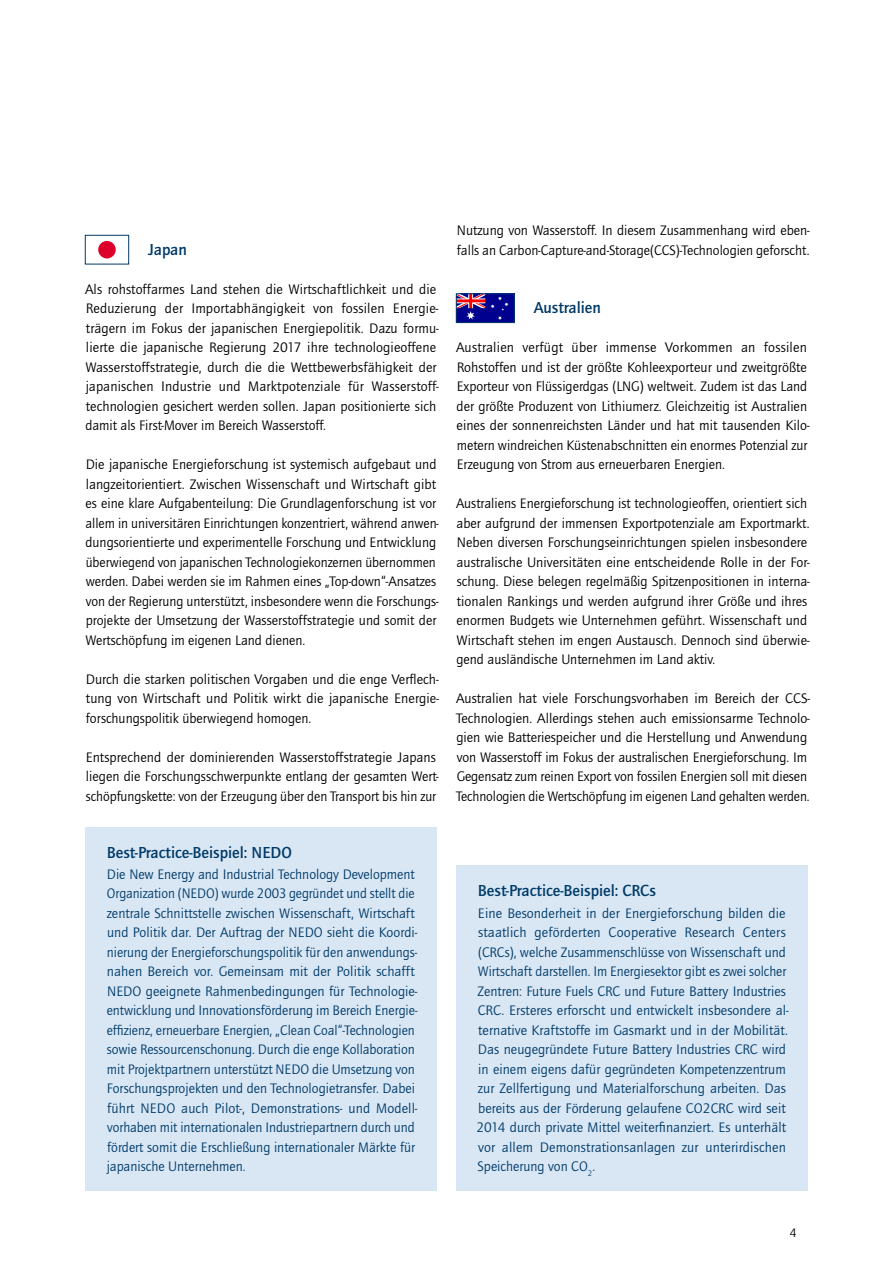
<style>
.page{position:relative;width:893px;height:1263px;background:#fff}
.page>*{position:absolute;margin:0;border:0;box-sizing:border-box;transform-origin:0 0}
.Überschrift{font:500 16.5px "Quay Sans ITC Std";color:#003a68}
.Fließtext{font:14.25px/19.5px "Quay Sans ITC Std";color:#000}
.Fließtext-2{font:14.25px/19.5px "Quay Sans ITC Std";color:#003a68}
.Fließtext-3{font:12.75px "Quay Sans ITC Std";color:#000}
</style>
<div class="page">
<div style="left:98px;top:241px;width:18px;height:17px;background:#dc002a;border-radius:50%"></div>
<div style="left:85px;top:235px;width:44px;height:29px;border:1px solid #003a68"></div>
<div style="left:456px;top:294px;width:59px;height:29px;background:#00008f"></div>
<svg style="left:458px;top:296px;width:50px;height:24px"></svg>
<div style="left:456px;top:294px;width:59px;height:29px;border:1px solid #003a68"></div>
<div style="left:85px;top:827px;width:352px;height:364px;background:#d9e7f5"></div>
<div style="left:456px;top:865px;width:352px;height:326px;background:#d9e7f5"></div>
<p class="Überschrift" style="left:148px;top:239px;width:40px">Japan</p>
<p class="Fließtext" style="left:85px;top:279px;width:355px">Als rohstoffarmes Land stehen die Wirtschaftlichkeit und die Reduzierung der Importabhängigkeit von fossilen Energie&shy;trägern im Fokus der japanischen Energiepolitik. Dazu formu&shy;lierte die japanische Regierung 2017 ihre technologieoffene Wasserstoffstrategie, durch die die Wettbewerbsfähigkeit der japanischen Industrie und Marktpotenziale für Wasserstoff&shy;technologien gesichert werden sollen. Japan positionierte sich damit als First-Mover im Bereich Wasserstoff.</p>
<p class="Fließtext" style="left:85px;top:455px;width:355px">Die japanische Energieforschung ist systemisch aufgebaut und langzeitorientiert. Zwischen Wissenschaft und Wirtschaft gibt es eine klare Aufgabenteilung: Die Grundlagenforschung ist vor allem in universitären Einrichtungen konzentriert, während anwen&shy;dungsorientierte und experimentelle Forschung und Entwicklung überwiegend von japanischen Technologiekonzernen übernommen werden. Dabei werden sie im Rahmen eines „Top-down“-Ansatzes von der Regierung unterstützt, insbesondere wenn die Forschungs&shy;projekte der Umsetzung der Wasserstoffstrategie und somit der Wertschöpfung im eigenen Land dienen.</p>
<p class="Fließtext" style="left:86px;top:669px;width:355px;text-align:justify">Durch die starken politischen Vorgaben und die enge Verflech&shy;tung von Wirtschaft und Politik wirkt die japanische Energie&shy;forschungspolitik überwiegend homogen.</p>
<p class="Fließtext" style="left:86px;top:747px;width:355px">Entsprechend der dominierenden Wasserstoffstrategie Japans liegen die Forschungsschwerpunkte entlang der gesamten Wert&shy;schöpfungskette: von der Erzeugung über den Transport bis hin zur</p>
<p class="Fließtext" style="left:457px;top:221px;width:354px">Nutzung von Wasserstoff. In diesem Zusammenhang wird eben&shy;falls an Carbon-Capture-and-Storage(CCS)-Technologien geforscht.</p>
<p class="Überschrift" style="left:534px;top:298px;width:69px">Australien</p>
<p class="Fließtext" style="left:456px;top:338px;width:355px">Australien verfügt über immense Vorkommen an fossilen Rohstoffen und ist der größte Kohleexporteur und zweitgrößte Exporteur von Flüssigerdgas (LNG) weltweit. Zudem ist das Land der größte Produzent von Lithiumerz. Gleichzeitig ist Australien eines der sonnenreichsten Länder und hat mit tausenden Kilo&shy;metern windreichen Küstenabschnitten ein enormes Potenzial zur Erzeugung von Strom aus erneuerbaren Energien.</p>
<p class="Fließtext" style="left:456px;top:494px;width:355px">Australiens Energieforschung ist technologieoffen, orientiert sich aber aufgrund der immensen Exportpotenziale am Exportmarkt.<br>Neben diversen Forschungseinrichtungen spielen insbesondere australische Universitäten eine entscheidende Rolle in der For&shy;schung. Diese belegen regelmäßig Spitzenpositionen in interna&shy;tionalen Rankings und werden aufgrund ihrer Größe und ihres enormen Budgets wie Unternehmen geführt. Wissenschaft und Wirtschaft stehen im engen Austausch. Dennoch sind überwie&shy;gend ausländische Unternehmen im Land aktiv.</p>
<p class="Fließtext" style="left:456px;top:689px;width:355px">Australien hat viele Forschungsvorhaben im Bereich der CCS-Technologien. Allerdings stehen auch emissionsarme Technolo&shy;gien wie Batteriespeicher und die Herstellung und Anwendung von Wasserstoff im Fokus der australischen Energieforschung. Im Gegensatz zum reinen Export von fossilen Energien soll mit diesen Technologien die Wertschöpfung im eigenen Land gehalten werden.</p>
<p class="Überschrift" style="left:107px;top:843px;width:186px">Best-Practice-Beispiel: NEDO</p>
<p class="Fließtext-2" style="left:107px;top:864px;width:312px">Die New Energy and Industrial Technology Development Organization (NEDO) wurde 2003 gegründet und stellt die zentrale Schnittstelle zwischen Wissenschaft, Wirtschaft und Politik dar. Der Auftrag der NEDO sieht die Koordi&shy;nierung der Energieforschungspolitik für den anwendungs&shy;nahen Bereich vor. Gemeinsam mit der Politik schafft NEDO geeignete Rahmenbedingungen für Technologie&shy;entwicklung und Innovationsförderung im Bereich Energie&shy;effizienz, erneuerbare Energien, „Clean Coal“-Technologien sowie Ressourcenschonung. Durch die enge Kollaboration mit Projektpartnern unterstützt NEDO die Umsetzung von Forschungsprojekten und den Technologietransfer. Dabei führt NEDO auch Pilot-, Demonstrations- und Modell&shy;vorhaben mit internationalen Industriepartnern durch und fördert somit die Erschließung internationaler Märkte für japanische Unternehmen.</p>
<p class="Überschrift" style="left:478px;top:881px;width:180px">Best-Practice-Beispiel: CRCs</p>
<p class="Fließtext-2" style="left:477px;top:903px;width:313px">Eine Besonderheit in der Energieforschung bilden die staatlich geförderten Cooperative Research Centers (CRCs), welche Zusammenschlüsse von Wissenschaft und Wirtschaft darstellen. Im Energiesektor gibt es zwei solcher Zentren: Future Fuels CRC und Future Battery Industries CRC. Ersteres erforscht und entwickelt insbesondere al&shy;ternative Kraftstoffe im Gasmarkt und in der Mobilität.<br>Das neugegründete Future Battery Industries CRC wird in einem eigens dafür gegründeten Kompetenzzentrum zur Zellfertigung und Materialforschung arbeiten. Das bereits aus der Förderung gelaufene CO2CRC wird seit 2014 durch private Mittel weiterfinanziert. Es unterhält vor allem Demonstrationsanlagen zur unterirdischen Speicherung von CO<sub>2</sub>.</p>
<p class="Fließtext-3" style="left:790px;top:1226px;width:8px">4</p>
</div>
